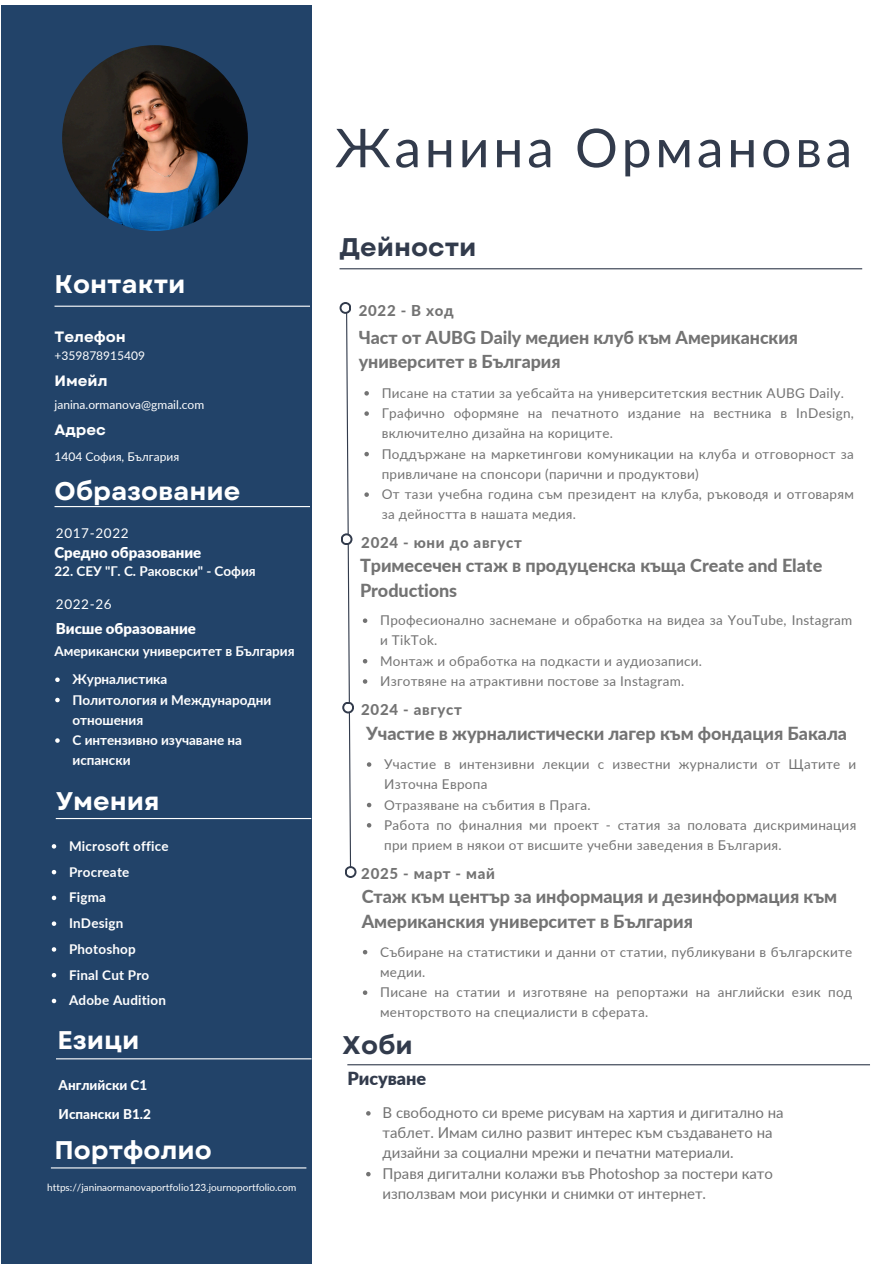
<style>
.page{position:relative;width:894px;height:1264px;background:#fff}
.page>*{position:absolute;margin:0;border:0;box-sizing:border-box;transform-origin:0 0}
.t1{font:53.55px "Lato";letter-spacing:.07em;color:#323b4c}
.t2{font:700 25.5px "Garet";color:#fff}
.t3{font:700 25.5px "Garet";color:#323b4c}
.t4{font:800 18px/24.8px "Lato";letter-spacing:-.005em;color:#737373}
.t5{font:900 18px "Lato";color:#323b4c}
.t6{font:800 17.85px/24.8px "Lato";letter-spacing:-.005em;color:#737373}
.t7{font:15px/20.2px "Lato";letter-spacing:-.005em;color:#737373}
.t8{font:800 15px "Lato";letter-spacing:.045em;color:#737373}
.t9{font:900 15px "Lato";letter-spacing:-.005em;color:#fff}
.t10{font:700 15px "Garet";color:#fff}
.t11{font:13.5px/20.2px "Lato";letter-spacing:.02em;color:#737373}
.t12{font:700 13.5px/20.2px "Lato";color:#fff}
.t13{font:800 13.5px "Lato";color:#fff}
.t14{font:13.5px "Lato";letter-spacing:.045em;color:#fff}
.t15{font:12px "Lato";color:#fff}
.t16{font:9.9px "Lato";color:#fff}
</style>
<div class="page">
<div style="left:1px;top:5px;width:310px;height:1258px;background:#224369"></div>
<hr style="left:54px;top:305px;width:256px;height:2px;background:#fff">
<hr style="left:54px;top:506px;width:256px;height:1px;background:#fff">
<hr style="left:339px;top:268px;width:522px;height:1px;background:#323b4c">
<svg style="left:345px;top:303px;width:6px;height:575px"></svg>
<svg style="left:364px;top:391px;width:5px;height:4px"></svg>
<svg style="left:364px;top:411px;width:5px;height:5px"></svg>
<svg style="left:364px;top:452px;width:5px;height:4px"></svg>
<svg style="left:364px;top:492px;width:5px;height:5px"></svg>
<svg style="left:363px;top:618px;width:4px;height:5px"></svg>
<svg style="left:363px;top:659px;width:4px;height:4px"></svg>
<svg style="left:363px;top:679px;width:4px;height:4px"></svg>
<svg style="left:339px;top:302px;width:12px;height:12px"></svg>
<div style="left:341px;top:304px;width:8px;height:8px;background:#fff;border-radius:50%"></div>
<svg style="left:340px;top:533px;width:12px;height:12px"></svg>
<div style="left:342px;top:535px;width:8px;height:8px;background:#fff;border-radius:50%"></div>
<svg style="left:342px;top:701px;width:12px;height:12px"></svg>
<div style="left:344px;top:703px;width:8px;height:8px;background:#fff;border-radius:50%"></div>
<svg style="left:366px;top:1111px;width:4px;height:4px"></svg>
<svg style="left:366px;top:1172px;width:4px;height:4px"></svg>
<hr style="left:347px;top:1064px;width:522px;height:1px;background:#323b4c">
<img style="left:62px;top:45px;width:186px;height:186px;border-radius:50%">
<svg style="left:55px;top:677px;width:5px;height:5px"></svg>
<svg style="left:55px;top:697px;width:5px;height:5px"></svg>
<svg style="left:55px;top:738px;width:5px;height:4px"></svg>
<hr style="left:56px;top:818px;width:255px;height:1px;background:#fff">
<hr style="left:56px;top:1058px;width:255px;height:1px;background:#fff">
<svg style="left:52px;top:844px;width:4px;height:4px"></svg>
<svg style="left:52px;top:869px;width:4px;height:5px"></svg>
<svg style="left:52px;top:895px;width:4px;height:5px"></svg>
<svg style="left:52px;top:921px;width:4px;height:4px"></svg>
<svg style="left:52px;top:947px;width:4px;height:4px"></svg>
<svg style="left:52px;top:973px;width:4px;height:4px"></svg>
<svg style="left:52px;top:998px;width:4px;height:5px"></svg>
<svg style="left:344px;top:866px;width:12px;height:12px"></svg>
<div style="left:346px;top:868px;width:8px;height:8px;background:#fff;border-radius:50%"></div>
<svg style="left:367px;top:762px;width:4px;height:4px"></svg>
<svg style="left:367px;top:802px;width:4px;height:5px"></svg>
<svg style="left:367px;top:823px;width:4px;height:4px"></svg>
<svg style="left:363px;top:950px;width:4px;height:4px"></svg>
<svg style="left:363px;top:990px;width:4px;height:4px"></svg>
<hr style="left:51px;top:1167px;width:255px;height:1px;background:#fff">
<p class="t2" style="left:54px;top:265px;width:132px">Контакти</p>
<h4 class="t10" style="left:54px;top:325px;width:73px">Телефон</h4>
<p class="t15" style="left:54px;top:348px;width:92px">+359878915409</p>
<h4 class="t10" style="left:54px;top:370px;width:55px">Имейл</h4>
<p class="t15" style="left:54px;top:397px;width:151px">janina.ormanova@gmail.com</p>
<h4 class="t10" style="left:54px;top:419px;width:53px">Адрес</h4>
<p class="t15" style="left:54px;top:449px;width:126px">1404 София, България</p>
<h2 class="t2" style="left:54px;top:472px;width:187px">Образование</h2>
<p class="t14" style="left:56px;top:524px;width:74px">2017-2022</p>
<p class="t9" style="left:54px;top:542px;width:148px">Средно образование</p>
<h2 class="t12" style="left:54px;top:560px;width:203px">22. СЕУ "Г. С. Раковски" - София</h2>
<p class="t14" style="left:56px;top:596px;width:57px">2022-26</p>
<p class="t9" style="left:56px;top:618px;width:142px">Висше образование</p>
<h2 class="t12" style="left:54px;top:640px;width:241px">Американски университет в България</h2>
<p class="t12" style="left:72px;top:669px;width:96px">Журналистика</p>
<p class="t12" style="left:72px;top:689px;width:200px">Политология и Международни отношения</p>
<p class="t12" style="left:72px;top:729px;width:171px">С интензивно изучаване на испански</p>
<p class="t2" style="left:56px;top:782px;width:105px">Умения</p>
<p class="t12" style="left:69px;top:835px;width:101px">Microsoft office</p>
<p class="t12" style="left:69px;top:861px;width:62px">Procreate</p>
<h4 class="t12" style="left:69px;top:887px;width:38px">Figma</h4>
<h3 class="t12" style="left:69px;top:912px;width:56px">InDesign</h3>
<p class="t12" style="left:69px;top:938px;width:68px">Photoshop</p>
<p class="t12" style="left:69px;top:964px;width:82px">Final Cut Pro</p>
<p class="t12" style="left:69px;top:990px;width:99px">Adobe Audition</p>
<h1 class="t2" style="left:57px;top:1022px;width:83px">Езици</h1>
<p class="t13" style="left:59px;top:1076px;width:90px">Английски C1</p>
<p class="t13" style="left:59px;top:1105px;width:94px">Испански B1.2</p>
<p class="t2" style="left:54px;top:1131px;width:159px">Портфолио</p>
<h4 class="t16" style="left:47px;top:1181px;width:250px">https://janinaormanovaportfolio123.journoportfolio.com</h4>
<p class="t1" style="left:335px;top:114px;width:518px">Жанина Орманoва</p>
<h2 class="t3" style="left:339px;top:229px;width:138px">Дейности</h2>
<p class="t8" style="left:358px;top:301px;width:97px">2022 - В ход</p>
<p class="t6" style="left:358px;top:324px;width:440px">Част от AUBG Daily медиен клуб към Американския университет в България</p>
<p class="t11" style="left:381px;top:382px;width:463px">Писане на статии за уебсайта на университетския вестник AUBG Daily.</p>
<p class="t11" style="left:381px;top:403px;width:473px">Графично оформяне на печатното издание на вестника в InDesign, включително дизайна на кориците.</p>
<h4 class="t11" style="left:381px;top:443px;width:473px">Поддържане на маркетингови комуникации на клуба и отговорност за привличане на спонсори (парични и продуктови)</h4>
<h6 class="t11" style="left:381px;top:484px;width:473px">От тази учебна година съм президент на клуба, ръководя и отговарям за дейността в нашата медия.</h6>
<p class="t8" style="left:361px;top:533px;width:162px">2024 - юни до август</p>
<p class="t4" style="left:360px;top:552px;width:463px">Тримесечен стаж в продуценска къща Create and Elate<br>Productions</p>
<p class="t11" style="left:380px;top:610px;width:473px">Професионално заснемане и обработка на видеа за YouTube, Instagram и TikTok.</p>
<h4 class="t11" style="left:380px;top:650px;width:323px">Монтаж и обработка на подкасти и аудиозаписи.</h4>
<h6 class="t11" style="left:380px;top:670px;width:305px">Изготвяне на атрактивни постове за Instagram.</h6>
<p class="t8" style="left:361px;top:700px;width:102px">2024 - август</p>
<p class="t4" style="left:366px;top:721px;width:482px">Участие в журналистически лагер към фондация Бакала</p>
<p class="t11" style="left:384px;top:753px;width:473px">Участие в интензивни лекции с известни журналисти от Щатите и<br>Източна Европа</p>
<h4 class="t11" style="left:384px;top:794px;width:208px">Отразяване на събития в Прага.</h4>
<h3 class="t11" style="left:384px;top:814px;width:473px">Работа по финалния ми проект - статия за половата дискриминация при прием в някои от висшите учебни заведения в България.</h3>
<h4 class="t8" style="left:361px;top:864px;width:135px">2025 - март - май</h4>
<h3 class="t4" style="left:361px;top:883px;width:476px">Стаж към център за информация и дезинформация към<br>Американския университет в България</h3>
<p class="t11" style="left:380px;top:941px;width:473px">Събиране на статистики и данни от статии, публикувани в българските медии.</p>
<p class="t11" style="left:380px;top:981px;width:473px">Писане на статии и изготвяне на репортажи на английски език под менторството на специалисти в сферата.</p>
<h6 class="t3" style="left:342px;top:1026px;width:72px">Хоби</h6>
<h2 class="t5" style="left:347px;top:1067px;width:80px">Рисуване</h2>
<p class="t7" style="left:382px;top:1101px;width:402px">В свободното си време рисувам на хартия и дигитално на таблет. Имам силно развит интерес към създаването на дизайни за социални мрежи и печатни материали.</p>
<h2 class="t7" style="left:382px;top:1162px;width:392px">Правя дигитални колажи във Photoshop за постери като използвам мои рисунки и снимки от интернет.</h2>
</div>
